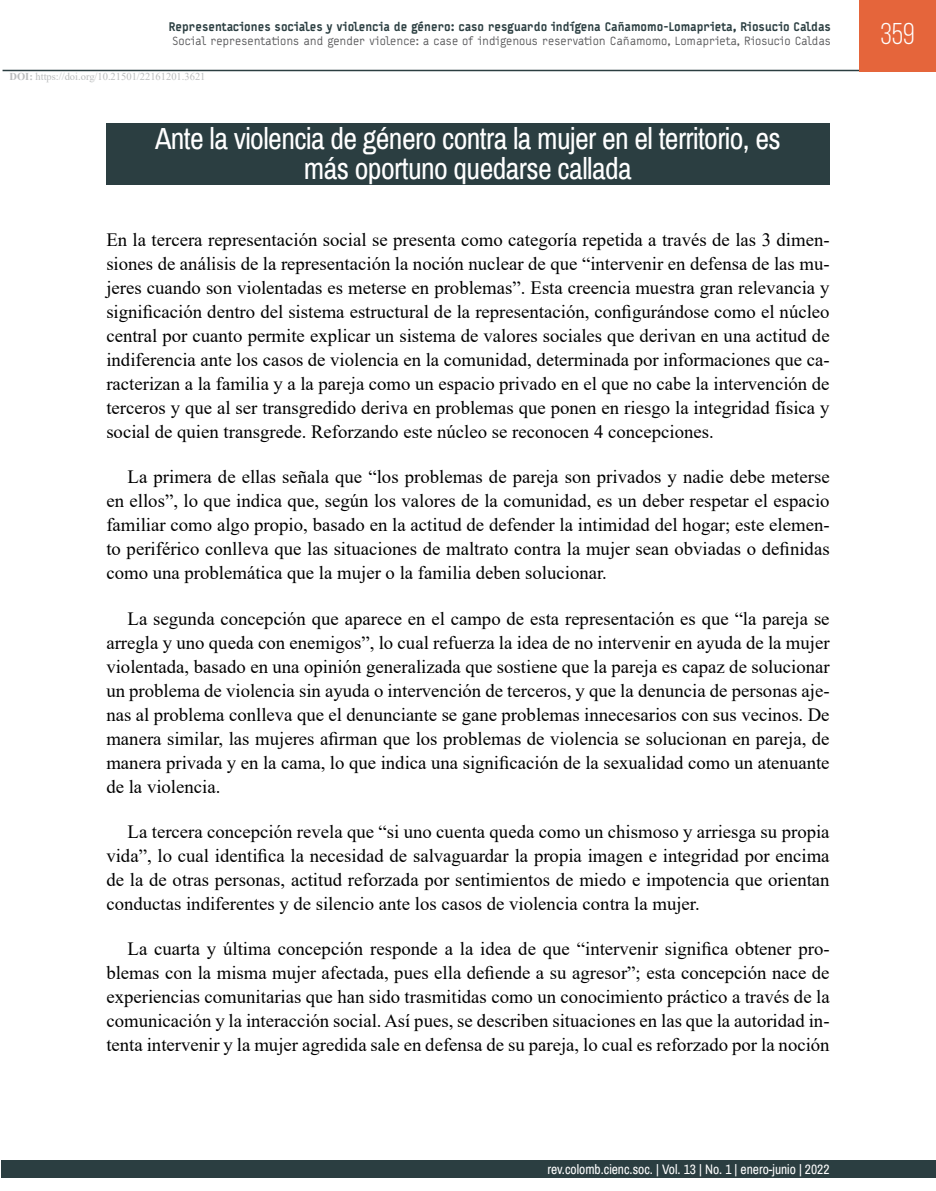
<style>
.page{position:relative;width:936px;height:1191px;background:#fff}
.page>*{position:absolute;margin:0;border:0;box-sizing:border-box;transform-origin:0 0}
.t1{font:30px/30px "Archivo Narrow";letter-spacing:-.02em;color:#fff;text-align:center}
.t2{font:30px "Bebas Neue";color:#fff}
.t3{font:18.75px/24px "Times New Roman";color:#000;text-align:justify}
.t4{font:13.5px "Archivo Narrow";color:#fff}
.t5{font:12px "Typestar Pro";color:#58585a}
.t6{font:900 12px "Typestar Pro";color:#2b3e41}
.t7{font:10.5px "Times New Roman";color:#bbbdbe}
.s1{font-weight:700}
</style>
<div class="page">
<div style="left:2px;top:1160px;width:933px;height:18px;background:#2b3e41"></div>
<hr style="left:3px;top:70px;width:856px;height:1px;background:#2b3e41">
<div style="left:859px;top:0;width:76px;height:71px;background:#e5653b"></div>
<div style="left:106px;top:123px;width:723px;height:62px;background:#2b3e41"></div>
<p class="t6" style="left:169px;top:19px;width:663px">Representaciones sociales y violencia de género: caso resguardo indígena Cañamomo-Lomaprieta, Riosucio Caldas</p>
<p class="t5" style="left:172px;top:33px;width:660px">Social representations and gender violence: a case of indigenous reservation Cañamomo, Lomaprieta, Riosucio Caldas</p>
<p class="t7" style="left:10px;top:69px;width:197px"><span class="s1">DOI:</span> https://doi.org/10.21501/22161201.3621</p>
<h1 class="t1" style="left:155px;top:124px;width:627px">Ante la violencia de género contra la mujer en el territorio, es más oportuno quedarse callada</h1>
<p class="t3" style="left:106px;top:227px;width:724px">En la tercera representación social se presenta como categoría repetida a través de las 3 dimen&shy;siones de análisis de la representación la noción nuclear de que “intervenir en defensa de las mu&shy;jeres cuando son violentadas es meterse en problemas”. Esta creencia muestra gran relevancia y significación dentro del sistema estructural de la representación, configurándose como el núcleo central por cuanto permite explicar un sistema de valores sociales que derivan en una actitud de indiferencia ante los casos de violencia en la comunidad, determinada por informaciones que ca&shy;racterizan a la familia y a la pareja como un espacio privado en el que no cabe la intervención de terceros y que al ser transgredido deriva en problemas que ponen en riesgo la integridad física y social de quien transgrede. Reforzando este núcleo se reconocen 4 concepciones.</p>
<p class="t3" style="left:106px;top:464px;width:724px;text-indent:21px">La primera de ellas señala que “los problemas de pareja son privados y nadie debe meterse en ellos”, lo que indica que, según los valores de la comunidad, es un deber respetar el espacio familiar como algo propio, basado en la actitud de defender la intimidad del hogar; este elemen&shy;to periférico conlleva que las situaciones de maltrato contra la mujer sean obviadas o definidas como una problemática que la mujer o la familia deben solucionar.</p>
<p class="t3" style="left:106px;top:605px;width:724px;text-indent:21px">La segunda concepción que aparece en el campo de esta representación es que “la pareja se arregla y uno queda con enemigos”, lo cual refuerza la idea de no intervenir en ayuda de la mujer violentada, basado en una opinión generalizada que sostiene que la pareja es capaz de solucionar un problema de violencia sin ayuda o intervención de terceros, y que la denuncia de personas aje&shy;nas al problema conlleva que el denunciante se gane problemas innecesarios con sus vecinos. De manera similar, las mujeres afirman que los problemas de violencia se solucionan en pareja, de manera privada y en la cama, lo que indica una significación de la sexualidad como un atenuante de la violencia.</p>
<p class="t3" style="left:106px;top:819px;width:724px;text-indent:21px">La tercera concepción revela que “si uno cuenta queda como un chismoso y arriesga su propia vida”, lo cual identifica la necesidad de salvaguardar la propia imagen e integridad por encima de la de otras personas, actitud reforzada por sentimientos de miedo e impotencia que orientan conductas indiferentes y de silencio ante los casos de violencia contra la mujer.</p>
<p class="t3" style="left:106px;top:936px;width:724px;text-indent:21px">La cuarta y última concepción responde a la idea de que “intervenir significa obtener pro&shy;blemas con la misma mujer afectada, pues ella defiende a su agresor”; esta concepción nace de experiencias comunitarias que han sido trasmitidas como un conocimiento práctico a través de la comunicación y la interacción social. Así pues, se describen situaciones en las que la autoridad in&shy;tenta intervenir y la mujer agredida sale en defensa de su pareja, lo cual es reforzado por la noción</p>
<p class="t4" style="left:547px;top:1160px;width:284px">rev.colomb.cienc.soc. | Vol. 13 | No. 1 | enero-junio | 2022</p>
<h1 class="t2" style="left:880px;top:18px;width:36px">359</h1>
</div>
